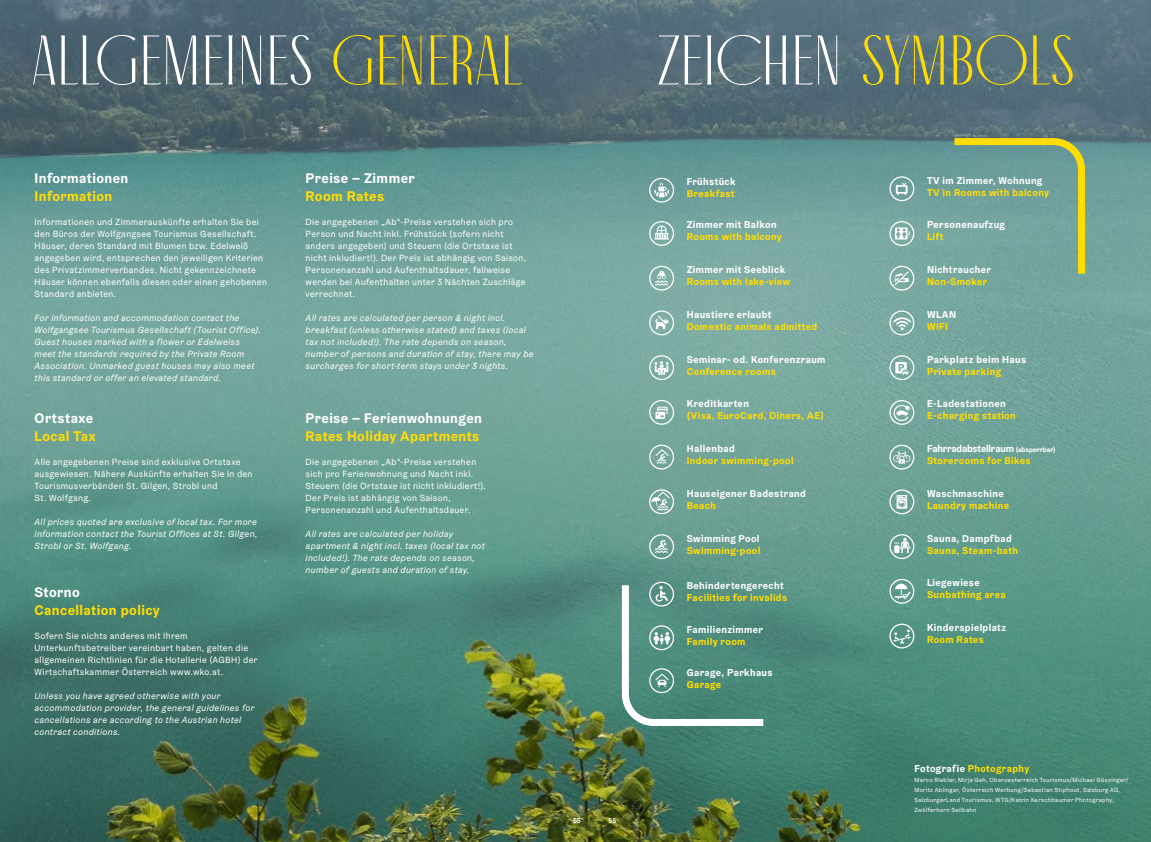
<style>
.page{position:relative;width:1151px;height:842px;background:#fff}
.page>*{position:absolute;margin:0;border:0;box-sizing:border-box;transform-origin:0 0}
.t1{font:70px "Antiga";letter-spacing:.01em;color:#fff}
.t2{font:700 14px "Graebenbach OE";letter-spacing:.03em;color:#fd0}
.t3{font:700 14px "Graebenbach OE";letter-spacing:.03em;color:#fff}
.t4{font:700 10px "Graebenbach OE";letter-spacing:.04em;color:#fd0}
.t5{font:700 10px "Graebenbach OE";letter-spacing:.04em;color:#fff}
.t6{font:700 10px/12px "Graebenbach OE";letter-spacing:-.005em;color:#fff}
.t7{font:9px/12px "Graebenbach OE";letter-spacing:.04em;color:#fff}
.t8{font:italic 9px/12px "Graebenbach OE";letter-spacing:.04em;color:#fff}
.t9{font:700 7px "Graebenbach OE";color:#fff}
.t10{font:6px/10px "Graebenbach OE";letter-spacing:.055em;color:#fff}
.s1{color:#fd0}
.s2{font-size:7px}
.s3{color:#fff}
</style>
<div class="page">
<img style="left:0;top:0;width:1151px;height:842px">
<svg style="left:649px;top:221px;width:25px;height:25px"></svg>
<svg style="left:649px;top:534px;width:25px;height:25px"></svg>
<svg style="left:649px;top:310px;width:25px;height:25px"></svg>
<svg style="left:649px;top:355px;width:25px;height:25px"></svg>
<svg style="left:649px;top:400px;width:25px;height:25px"></svg>
<svg style="left:649px;top:445px;width:25px;height:24px"></svg>
<svg style="left:649px;top:266px;width:25px;height:25px"></svg>
<svg style="left:649px;top:178px;width:25px;height:25px"></svg>
<svg style="left:649px;top:489px;width:25px;height:25px"></svg>
<svg style="left:889px;top:176px;width:25px;height:25px"></svg>
<svg style="left:889px;top:579px;width:25px;height:25px"></svg>
<svg style="left:889px;top:624px;width:25px;height:24px"></svg>
<svg style="left:889px;top:221px;width:25px;height:25px"></svg>
<svg style="left:889px;top:266px;width:25px;height:25px"></svg>
<svg style="left:889px;top:310px;width:25px;height:25px"></svg>
<svg style="left:889px;top:355px;width:25px;height:25px"></svg>
<svg style="left:889px;top:400px;width:25px;height:25px"></svg>
<svg style="left:889px;top:445px;width:25px;height:25px"></svg>
<svg style="left:889px;top:489px;width:25px;height:25px"></svg>
<svg style="left:889px;top:534px;width:25px;height:25px"></svg>
<svg style="left:947px;top:135px;width:141px;height:146px;background:#7aa48e"></svg>
<svg style="left:618px;top:578px;width:152px;height:151px;background:#5f9689"></svg>
<h1 class="t1" style="left:32px;top:25px;width:491px">ALLGEMEINES <span class="s1">GENERAL</span></h1>
<h2 class="t3" style="left:35px;top:169px;width:95px">Informationen</h2>
<h2 class="t2" style="left:35px;top:187px;width:79px">Information</h2>
<p class="t7" style="left:35px;top:216px;width:234px">Informationen und Zimmerauskünfte erhalten Sie bei den Büros der Wolfgangsee Tourismus Gesellschaft.<br>Häuser, deren Standard mit Blumen bzw. Edelweiß angegeben wird, entsprechen den jeweiligen Kriterien des Privatzimmerverbandes. Nicht gekennzeichnete Häuser können ebenfalls diesen oder einen gehobenen Standard anbieten.</p>
<p class="t8" style="left:35px;top:312px;width:228px">For information and accommodation contact the Wolfgangsee Tourismus Gesellschaft (Tourist Office).<br>Guest houses marked with a flower or Edelweiss meet the standards required by the Private Room Association. Unmarked guest houses may also meet this standard or offer an elevated standard.</p>
<h2 class="t3" style="left:35px;top:409px;width:60px">Ortstaxe</h2>
<h2 class="t2" style="left:35px;top:427px;width:63px">Local Tax</h2>
<p class="t7" style="left:35px;top:456px;width:219px">Alle angegebenen Preise sind exklusive Ortstaxe ausgewiesen. Nähere Auskünfte erhalten Sie in den Tourismusverbänden St. Gilgen, Strobl und<br>St. Wolfgang.</p>
<p class="t8" style="left:35px;top:516px;width:224px;text-align:justify">All prices quoted are exclusive of local tax. For more information contact the Tourist Offices at St. Gilgen, Strobl or St. Wolfgang.</p>
<h2 class="t3" style="left:35px;top:583px;width:47px">Storno</h2>
<h2 class="t2" style="left:35px;top:601px;width:127px">Cancellation policy</h2>
<p class="t7" style="left:35px;top:630px;width:224px">Sofern Sie nichts anderes mit Ihrem Unterkunftsbetreiber vereinbart haben, gelten die allgemeinen Richtlinien für die Hotellerie (AGBH) der Wirtschaftskammer Österreich www.wko.at.</p>
<p class="t8" style="left:35px;top:690px;width:221px">Unless you have agreed otherwise with your accommodation provider, the general guidelines for cancellations are according to the Austrian hotel contract conditions.</p>
<h2 class="t3" style="left:306px;top:169px;width:111px">Preise – Zimmer</h2>
<h2 class="t2" style="left:306px;top:187px;width:80px">Room Rates</h2>
<p class="t7" style="left:306px;top:216px;width:222px">Die angegebenen „Ab“-Preise verstehen sich pro Person und Nacht inkl. Frühstück (sofern nicht anders angegeben) und Steuern (die Ortstaxe ist nicht inkludiert!). Der Preis ist abhängig von Saison, Personenanzahl und Aufenthaltsdauer, fallweise werden bei Aufenthalten unter 3 Nächten Zuschläge verrechnet.</p>
<p class="t8" style="left:306px;top:312px;width:229px">All rates are calculated per person &amp; night incl. breakfast (unless otherwise stated) and taxes (local tax not included!). The rate depends on season, number of persons and duration of stay, there may be surcharges for short-term stays under 3 nights.</p>
<h2 class="t3" style="left:306px;top:409px;width:178px">Preise – Ferienwohnungen</h2>
<h2 class="t2" style="left:306px;top:427px;width:175px">Rates Holiday Apartments</h2>
<p class="t7" style="left:306px;top:456px;width:182px">Die angegebenen „Ab“-Preise verstehen sich pro Ferienwohnung und Nacht inkl.<br>Steuern (die Ortstaxe ist nicht inkludiert!).<br>Der Preis ist abhängig von Saison, Personenanzahl und Aufenthaltsdauer.</p>
<p class="t8" style="left:306px;top:528px;width:181px">All rates are calculated per holiday apartment &amp; night incl. taxes (local tax not included!). The rate depends on season, number of guests and duration of stay.</p>
<p class="t9" style="left:573px;top:816px;width:9px">55</p>
<p class="t9" style="left:608px;top:816px;width:9px">55</p>
<h1 class="t1" style="left:658px;top:25px;width:418px">ZEICHEN <span class="s1">SYMBOLS</span></h1>
<p class="t5" style="left:687px;top:175px;width:50px">Frühstück</p>
<p class="t4" style="left:687px;top:187px;width:49px">Breakfast</p>
<p class="t5" style="left:927px;top:174px;width:117px">TV im Zimmer, Wohnung</p>
<p class="t4" style="left:927px;top:186px;width:124px">TV in Rooms with balcony</p>
<p class="t5" style="left:687px;top:218px;width:91px">Zimmer mit Balkon</p>
<p class="t4" style="left:687px;top:230px;width:97px">Rooms with balcony</p>
<p class="t5" style="left:927px;top:218px;width:80px">Personenaufzug</p>
<p class="t4" style="left:927px;top:230px;width:18px">Lift</p>
<p class="t5" style="left:687px;top:263px;width:100px">Zimmer mit Seeblick</p>
<p class="t4" style="left:687px;top:275px;width:105px">Rooms with lake-view</p>
<p class="t5" style="left:927px;top:263px;width:66px">Nichtraucher</p>
<p class="t4" style="left:927px;top:275px;width:62px">Non-Smoker</p>
<p class="t5" style="left:687px;top:308px;width:86px">Haustiere erlaubt</p>
<p class="t4" style="left:687px;top:320px;width:132px">Domestic animals admitted</p>
<p class="t5" style="left:927px;top:308px;width:31px">WLAN</p>
<p class="t4" style="left:927px;top:320px;width:22px">WIFI</p>
<p class="t5" style="left:687px;top:353px;width:140px">Seminar- od. Konferenzraum</p>
<p class="t4" style="left:687px;top:365px;width:90px">Conference rooms</p>
<p class="t5" style="left:927px;top:353px;width:101px">Parkplatz beim Haus</p>
<p class="t4" style="left:927px;top:365px;width:76px">Private parking</p>
<p class="t5" style="left:687px;top:397px;width:64px">Kreditkarten</p>
<p class="t4" style="left:687px;top:409px;width:139px">(Visa, EuroCard, Diners, AE)</p>
<p class="t5" style="left:927px;top:397px;width:80px">E-Ladestationen</p>
<p class="t4" style="left:927px;top:409px;width:90px">E-charging station</p>
<p class="t5" style="left:687px;top:442px;width:49px">Hallenbad</p>
<p class="t4" style="left:687px;top:454px;width:108px">Indoor swimming-pool</p>
<p class="t6" style="left:927px;top:442px;width:130px">Fahrradabstellraum <span class="s2">(absperrbar)<br></span><span class="s1">Storerooms for Bikes</span></p>
<p class="t5" style="left:687px;top:487px;width:121px">Hauseigener Badestrand</p>
<p class="t4" style="left:687px;top:499px;width:31px">Beach</p>
<p class="t5" style="left:927px;top:487px;width:78px">Waschmaschine</p>
<p class="t4" style="left:927px;top:499px;width:83px">Laundry machine</p>
<p class="t5" style="left:687px;top:532px;width:74px">Swimming Pool</p>
<p class="t4" style="left:687px;top:544px;width:75px">Swimming-pool</p>
<p class="t5" style="left:927px;top:532px;width:86px">Sauna, Dampfbad</p>
<p class="t4" style="left:927px;top:544px;width:93px">Sauna, Steam-bath</p>
<p class="t5" style="left:687px;top:579px;width:98px">Behindertengerecht</p>
<p class="t4" style="left:687px;top:591px;width:102px">Facilities for invalids</p>
<p class="t5" style="left:687px;top:623px;width:78px">Familienzimmer</p>
<p class="t4" style="left:687px;top:635px;width:60px">Family room</p>
<p class="t5" style="left:927px;top:576px;width:54px">Liegewiese</p>
<p class="t4" style="left:927px;top:588px;width:80px">Sunbathing area</p>
<p class="t5" style="left:927px;top:621px;width:81px">Kinderspielplatz</p>
<p class="t4" style="left:927px;top:633px;width:58px">Room Rates</p>
<p class="t5" style="left:687px;top:666px;width:87px">Garage, Parkhaus</p>
<p class="t4" style="left:687px;top:678px;width:36px">Garage</p>
<p class="t4" style="left:914px;top:762px;width:117px"><span class="s3">Fotografie</span> Photography</p>
<p class="t10" style="left:914px;top:775px;width:216px">Marco Riebler, Mirja Geh, Oberoesterreich Tourismus/Michael Gössinger/ Moritz Ablinger, Österreich Werbung/Sebastian Stiphout, Salzburg AG, SalzburgerLand Tourismus, WTG/Katrin Kerschbaumer Photography, Zwölferhorn Seilbahn</p>
</div>
